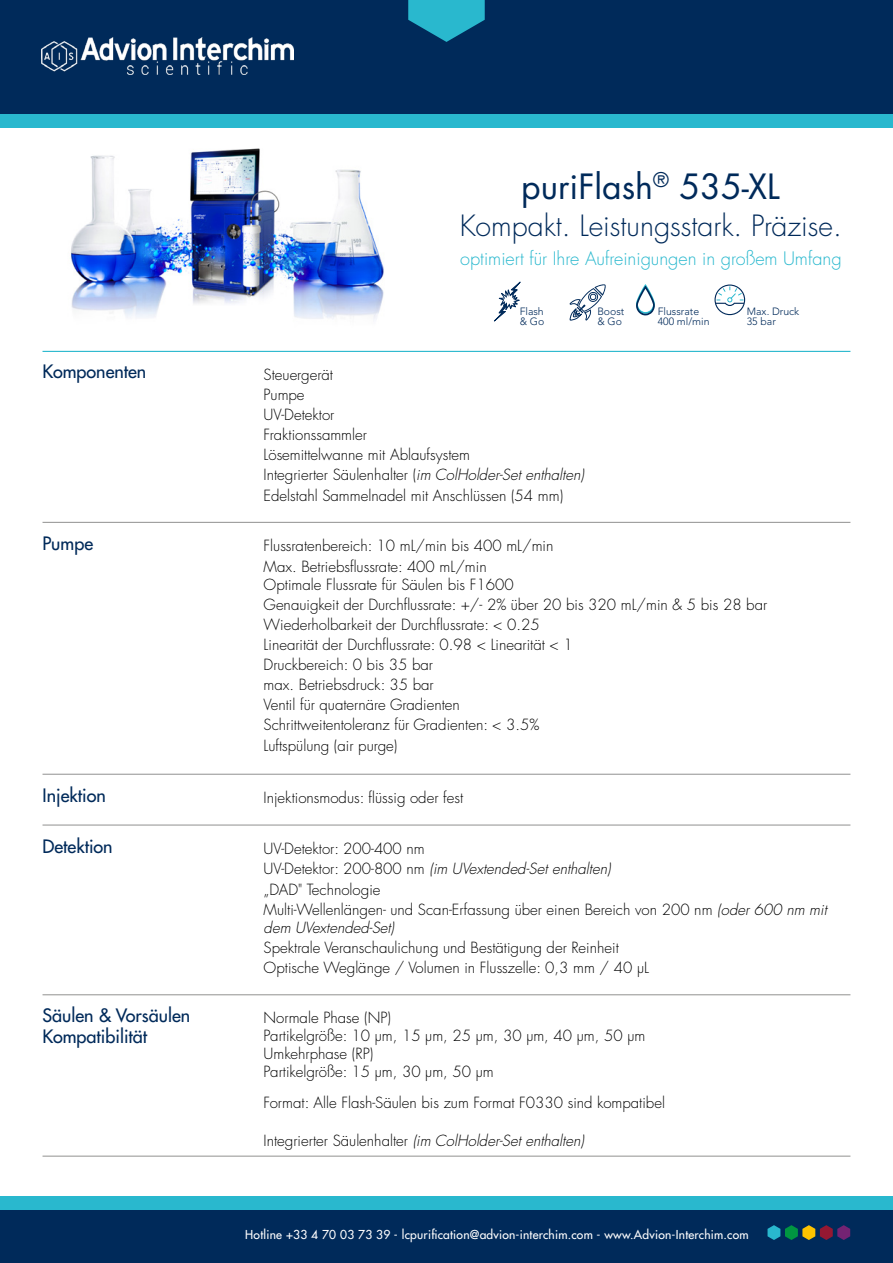
<style>
.page{position:relative;width:893px;height:1263px;background:#fff}
.page>*{position:absolute;margin:0;border:0;box-sizing:border-box;transform-origin:0 0}
.t1{font:33.9px "Futura LT Pro";color:#002a5a}
.t2{font:300 28.5px "Futura LT Pro";color:#002a5a}
.t3{font:500 18px/21.6px "Futura LT Pro";color:#002a5a}
.t4{font:300 18px "Futura LT Pro";color:#29b8ce}
.t5{font:300 15px/20.1px "Futura LT Pro";color:#000}
.t6{font:italic 300 15px "Futura LT Pro";color:#000}
.t7{font:500 12px "Futura LT Pro";letter-spacing:.02em;color:#fff}
.t8{font:300 10.5px/10.5px "Avenir LT Std";color:#002a5a}
.s1{font-style:italic}
.s2{font-style:normal}
</style>
<div class="page">
<div style="left:0;top:0;width:893px;height:114px;background:#002a5a"></div>
<svg style="left:408px;top:0;width:77px;height:42px"></svg>
<img style="left:41px;top:37px;width:253px;height:38px">
<div style="left:0;top:114px;width:893px;height:14px;background:#29b8ce"></div>
<div style="left:0;top:1210px;width:893px;height:53px;background:#002a5a"></div>
<div style="left:0;top:1196px;width:893px;height:14px;background:#29b8ce"></div>
<svg style="left:767px;top:1225px;width:83px;height:15px"></svg>
<hr style="left:43px;top:351px;width:807px;height:1px;background:#29b8ce">
<hr style="left:43px;top:1155px;width:807px;height:2px;background:#9d9d9c">
<hr style="left:43px;top:774px;width:807px;height:1px;background:#9d9d9c">
<hr style="left:43px;top:824px;width:807px;height:2px;background:#9d9d9c">
<hr style="left:43px;top:994px;width:807px;height:1px;background:#9d9d9c">
<svg style="left:494px;top:281px;width:27px;height:41px"></svg>
<svg style="left:569px;top:284px;width:37px;height:37px"></svg>
<svg style="left:636px;top:284px;width:19px;height:31px"></svg>
<svg style="left:714px;top:284px;width:31px;height:31px"></svg>
<hr style="left:43px;top:522px;width:807px;height:1px;background:#9d9d9c">
<img style="left:71px;top:148px;width:313px;height:171px">
<h1 class="t1" style="left:521px;top:163px;width:260px">puriFlash<sup>®</sup> 535-XL</h1>
<h2 class="t2" style="left:460px;top:207px;width:384px">Kompakt. Leistungsstark. Präzise.</h2>
<p class="t4" style="left:460px;top:247px;width:383px">optimiert für Ihre Aufreinigungen in großem Umfang</p>
<p class="t3" style="left:43px;top:360px;width:105px">Komponenten</p>
<p class="t8" style="left:520px;top:306px;width:26px">Flash &amp; Go</p>
<p class="t8" style="left:597px;top:306px;width:29px">Boost &amp; Go</p>
<p class="t8" style="left:658px;top:306px;width:53px">Flussrate<br>400 ml/min</p>
<p class="t8" style="left:747px;top:306px;width:54px">Max. Druck<br>35 bar</p>
<p class="t5" style="left:264px;top:364px;width:325px">Steuergerät<br>Pumpe<br>UV-Detektor<br>Fraktionssammler<br>Lösemittelwanne mit Ablaufsystem<br>Integrierter Säulenhalter (<span class="s1">im ColHolder-Set enthalten)<br></span>Edelstahl Sammelnadel mit Anschlüssen (54 mm)</p>
<p class="t3" style="left:43px;top:532px;width:52px">Pumpe</p>
<p class="t5" style="left:264px;top:536px;width:291px">Flussratenbereich: 10 mL/min bis 400 mL/min<br>Max. Betriebsflussrate: 400 mL/min</p>
<p class="t5" style="left:264px;top:574px;width:505px">Optimale Flussrate für Säulen bis F1600<br>Genauigkeit der Durchflussrate: +/- 2% über 20 bis 320 mL/min &amp; 5 bis 28 bar Wiederholbarkeit der Durchflussrate: &lt; 0.25<br>Linearität der Durchflussrate: 0.98 &lt; Linearität &lt; 1<br>Druckbereich: 0 bis 35 bar<br>max. Betriebsdruck: 35 bar<br>Ventil für quaternäre Gradienten<br>Schrittweitentoleranz für Gradienten: &lt; 3.5%<br>Luftspülung (air purge)</p>
<p class="t3" style="left:43px;top:783px;width:65px">Injektion</p>
<p class="t5" style="left:264px;top:788px;width:201px">Injektionsmodus: flüssig oder fest</p>
<p class="t3" style="left:43px;top:835px;width:72px">Detektion</p>
<p class="t5" style="left:264px;top:839px;width:568px">UV-Detektor: 200-400 nm<br>U V- D e te kto r : 2 0 0- 8 0 0 n m <span class="s1">(im UVextended-Set enthalten)<br></span>„DAD" Technologie<br>Multi-Wellenlängen- und Scan-Erfassung über einen Bereich von 200 nm <span class="s1">(oder 600 nm mit</span></p>
<p class="t6" style="left:264px;top:917px;width:136px">dem UVextended-Set)</p>
<p class="t5" style="left:264px;top:937px;width:387px">Spektrale Veranschaulichung und Bestätigung der Reinheit<br>Optische Weglänge / Volumen in Flusszelle: 0,3 mm / 40 µL</p>
<p class="t3" style="left:43px;top:1003px;width:149px">Säulen &amp; Vorsäulen<br>Kompatibilität</p>
<p class="t5" style="left:264px;top:1009px;width:383px;line-height:18px">Normale Phase (NP)<br>Partikelgröße: 10 µm, 15 µm, 25 μm, 30 μm, 40 μm, 50 μm<br>Umkehrphase (RP)<br>Partikelgröße: 15 µm, 30 μm, 50 μm</p>
<p class="t5" style="left:264px;top:1092px;width:403px">Format: Alle Flash-Säulen bis zum Format F0330 sind kompatibel</p>
<p class="t6" style="left:264px;top:1131px;width:325px"><span class="s2">I n te g r i e rte r S ä u l e n h a l te r</span> (im ColHolder-Set enthalten)</p>
<p class="t7" style="left:245px;top:1225px;width:505px">Hotline +33 4 70 03 73 39 - lcpurification@advion-interchim.com - www.Advion-Interchim.com</p>
</div>
